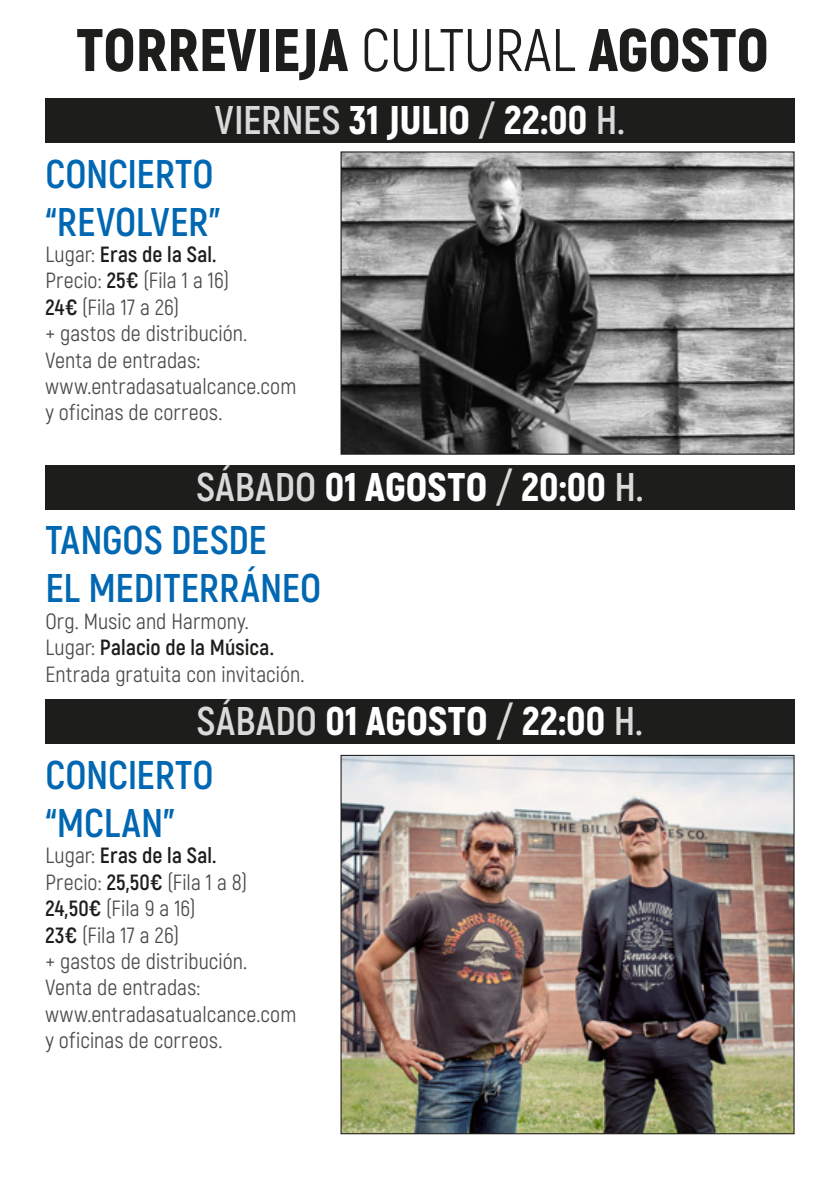
<style>
.page{position:relative;width:840px;height:1191px;background:#fff}
.page>*{position:absolute;margin:0;border:0;box-sizing:border-box;transform-origin:0 0}
.t1{font:900 60px "Akrobat";color:#1d1d1b}
.t2{font:900 40px/53.6px "Akrobat";color:#fff}
.t3{font:700 40px/48px "Akrobat";color:#0067b2}
.t4{font:22px/26.4px "Akrobat";letter-spacing:.005em;color:#4a4a49}
.s1{font-weight:400}
.s2{font-weight:700;color:#dadada}
.s3{font-weight:700;color:#1d1d1b}
.s4{font-weight:700;color:#0067b2}
</style>
<div class="page">
<div style="left:45px;top:98px;width:749px;height:45px;background:#1d1d1b"></div>
<div style="left:45px;top:465px;width:749px;height:44px;background:#1d1d1b"></div>
<div style="left:45px;top:699px;width:749px;height:45px;background:#1d1d1b"></div>
<img style="left:340px;top:754px;width:454px;height:380px">
<svg style="left:340px;top:151px;width:454px;height:304px;background:#777"></svg>
<h1 class="t1" style="left:76px;top:11px;width:693px">TORREVIEJA <span class="s1">CULTURAL</span> AGOSTO</h1>
<h2 class="t2" style="left:215px;top:93px;width:411px"><span class="s2">VIERNES</span> 31 JULIO <span class="s2">/</span> 22:00 <span class="s2">H.</span></h2>
<h2 class="t3" style="left:45px;top:149px;width:176px">CONCIERTO “REVOLVER”</h2>
<p class="t4" style="left:45px;top:241px;width:252px">Lugar: <span class="s3">Eras de la Sal.<br></span>Precio: <span class="s3">25€</span> (Fila 1 a 16)<br><span class="s3">24€</span> (Fila 17 a 26)<br>+ gastos de distribución.<br>Venta de entradas: www.entradasatualcance.com y oficinas de correos.</p>
<h2 class="t2" style="left:45px;top:459px;width:599px;text-indent:151px"><span class="s2">SÁBADO</span> 01 AGOSTO <span class="s2">/</span> 20:00 <span class="s2">H.<br></span><span class="s4">TANGOS DESDE</span></h2>
<h2 class="t3" style="left:45px;top:564px;width:277px">EL MEDITERRÁNEO</h2>
<p class="t4" style="left:45px;top:608px;width:260px">Org. Music and Harmony.<br>Lugar: <span class="s3">Palacio de la Música.<br></span>Entrada gratuita con invitación.</p>
<h2 class="t2" style="left:45px;top:694px;width:598px;text-indent:151px"><span class="s2">SÁBADO</span> 01 AGOSTO <span class="s2">/</span> 22:00 <span class="s2">H.<br></span><span class="s4">CONCIERTO</span></h2>
<h2 class="t3" style="left:45px;top:798px;width:131px">“MCLAN”</h2>
<p class="t4" style="left:45px;top:842px;width:252px">Lugar: <span class="s3">Eras de la Sal.<br></span>Precio: <span class="s3">25,50€</span> (Fila 1 a 8)<br><span class="s3">24,50€</span> (Fila 9 a 16)<br><span class="s3">23€</span> (Fila 17 a 26)<br>+ gastos de distribución.<br>Venta de entradas: www.entradasatualcance.com y oficinas de correos.</p>
</div>
